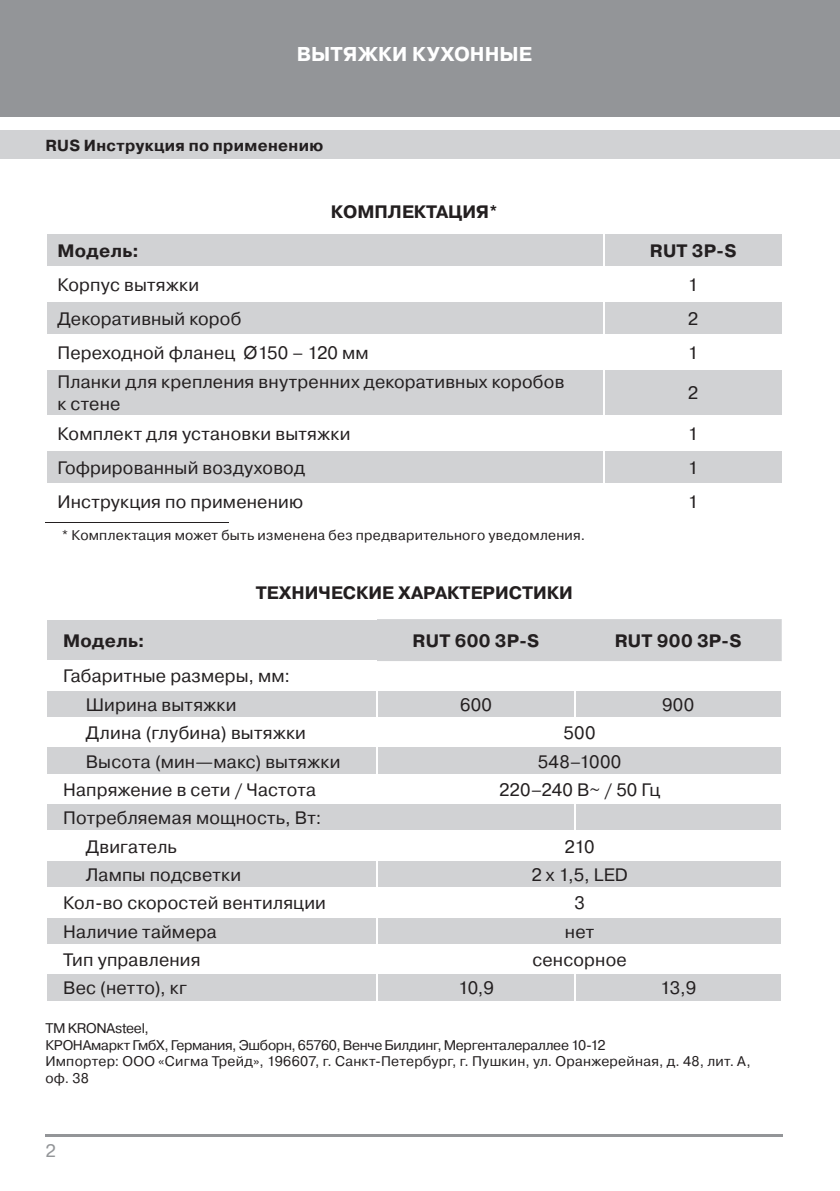
<style>
.page{position:relative;width:840px;height:1191px;background:#fff}
.page>*{position:absolute;margin:0;border:0;box-sizing:border-box;transform-origin:0 0}
.t1{font:700 20px "Pragmatica C";letter-spacing:.005em;color:#fff}
.t2{font:18px/28.4px "Pragmatica C";letter-spacing:.01em;color:#231f20}
.t3{font:700 18px "Pragmatica C";color:#231f20}
.t4{font:18px "Pragmatica C";color:#939598}
.t5{font:700 16px "Pragmatica C";letter-spacing:.02em;color:#231f20}
.t6{font:14px/16.8px "Pragmatica C";letter-spacing:-.01em;color:#231f20}
.t7{font:14px "Pragmatica C";letter-spacing:.015em;color:#231f20}
.s1{font-family:"Arial"}
</style>
<div class="page">
<div style="left:0;top:0;width:839px;height:116px;background:#939598"></div>
<div style="left:0;top:130px;width:839px;height:29px;background:#d1d2d4"></div>
<hr style="left:45px;top:1134px;width:737px;height:2px;background:#939598">
<svg style="left:47px;top:234px;width:734px;height:249px;fill:#d1d2d4"></svg>
<hr style="left:602px;top:233px;width:2px;height:33px;background:#fff">
<hr style="left:45px;top:266px;width:558px;height:1px;background:#fff">
<hr style="left:603px;top:266px;width:180px;height:1px;background:#fff">
<hr style="left:602px;top:267px;width:2px;height:33px;background:#fff">
<hr style="left:45px;top:300px;width:558px;height:1px;background:#fff">
<hr style="left:603px;top:300px;width:180px;height:1px;background:#fff">
<hr style="left:602px;top:301px;width:2px;height:33px;background:#fff">
<hr style="left:45px;top:334px;width:558px;height:1px;background:#fff">
<hr style="left:603px;top:334px;width:180px;height:1px;background:#fff">
<hr style="left:602px;top:335px;width:2px;height:33px;background:#fff">
<hr style="left:45px;top:368px;width:558px;height:1px;background:#fff">
<hr style="left:603px;top:368px;width:180px;height:1px;background:#fff">
<hr style="left:602px;top:369px;width:2px;height:46px;background:#fff">
<hr style="left:602px;top:450px;width:2px;height:33px;background:#fff">
<hr style="left:45px;top:415px;width:558px;height:1px;background:#fff">
<hr style="left:603px;top:415px;width:180px;height:1px;background:#fff">
<hr style="left:602px;top:416px;width:2px;height:33px;background:#fff">
<hr style="left:45px;top:449px;width:558px;height:1px;background:#fff">
<hr style="left:603px;top:449px;width:180px;height:1px;background:#fff">
<svg style="left:47px;top:619px;width:734px;height:381px;fill:#d1d2d4"></svg>
<svg style="left:47px;top:661px;width:734px;height:84px"></svg>
<hr style="left:45px;top:618px;width:331px;height:2px;background:#fff">
<hr style="left:45px;top:660px;width:331px;height:2px;background:#fff">
<hr style="left:573px;top:662px;width:2px;height:27px;background:#fff">
<hr style="left:780px;top:662px;width:2px;height:27px;background:#fff">
<hr style="left:45px;top:689px;width:332px;height:1px;background:#fff">
<hr style="left:377px;top:689px;width:197px;height:1px;background:#fff">
<hr style="left:376px;top:690px;width:2px;height:27px;background:#fff">
<hr style="left:574px;top:689px;width:208px;height:1px;background:#fff">
<hr style="left:573px;top:690px;width:2px;height:27px;background:#fff">
<hr style="left:780px;top:690px;width:2px;height:27px;background:#fff">
<hr style="left:45px;top:717px;width:332px;height:1px;background:#fff">
<hr style="left:377px;top:717px;width:197px;height:1px;background:#fff">
<hr style="left:376px;top:718px;width:2px;height:27px;background:#fff">
<hr style="left:574px;top:717px;width:208px;height:1px;background:#fff">
<hr style="left:780px;top:718px;width:2px;height:27px;background:#fff">
<hr style="left:45px;top:745px;width:332px;height:2px;background:#fff">
<hr style="left:377px;top:745px;width:197px;height:2px;background:#fff">
<hr style="left:376px;top:747px;width:2px;height:27px;background:#fff">
<hr style="left:574px;top:745px;width:208px;height:2px;background:#fff">
<hr style="left:780px;top:747px;width:2px;height:27px;background:#fff">
<hr style="left:45px;top:774px;width:332px;height:1px;background:#fff">
<hr style="left:377px;top:774px;width:197px;height:1px;background:#fff">
<hr style="left:376px;top:775px;width:2px;height:27px;background:#fff">
<hr style="left:574px;top:774px;width:208px;height:1px;background:#fff">
<hr style="left:780px;top:775px;width:2px;height:27px;background:#fff">
<hr style="left:45px;top:802px;width:332px;height:2px;background:#fff">
<hr style="left:377px;top:802px;width:197px;height:2px;background:#fff">
<hr style="left:574px;top:802px;width:208px;height:2px;background:#fff">
<hr style="left:573px;top:804px;width:2px;height:26px;background:#fff">
<hr style="left:780px;top:804px;width:2px;height:26px;background:#fff">
<hr style="left:45px;top:830px;width:332px;height:2px;background:#fff">
<hr style="left:377px;top:830px;width:197px;height:2px;background:#fff">
<hr style="left:376px;top:832px;width:2px;height:27px;background:#fff">
<hr style="left:574px;top:830px;width:208px;height:2px;background:#fff">
<hr style="left:780px;top:832px;width:2px;height:27px;background:#fff">
<hr style="left:45px;top:859px;width:332px;height:1px;background:#fff">
<hr style="left:377px;top:859px;width:197px;height:1px;background:#fff">
<hr style="left:376px;top:860px;width:2px;height:27px;background:#fff">
<hr style="left:574px;top:859px;width:208px;height:1px;background:#fff">
<hr style="left:780px;top:860px;width:2px;height:27px;background:#fff">
<hr style="left:45px;top:887px;width:332px;height:2px;background:#fff">
<hr style="left:377px;top:887px;width:197px;height:2px;background:#fff">
<hr style="left:376px;top:889px;width:2px;height:26px;background:#fff">
<hr style="left:574px;top:887px;width:208px;height:2px;background:#fff">
<hr style="left:780px;top:889px;width:2px;height:26px;background:#fff">
<hr style="left:45px;top:915px;width:332px;height:2px;background:#fff">
<hr style="left:377px;top:915px;width:197px;height:2px;background:#fff">
<hr style="left:376px;top:917px;width:2px;height:27px;background:#fff">
<hr style="left:574px;top:915px;width:208px;height:2px;background:#fff">
<hr style="left:780px;top:917px;width:2px;height:27px;background:#fff">
<hr style="left:45px;top:944px;width:332px;height:1px;background:#fff">
<hr style="left:377px;top:944px;width:197px;height:1px;background:#fff">
<hr style="left:376px;top:945px;width:2px;height:27px;background:#fff">
<hr style="left:574px;top:944px;width:208px;height:1px;background:#fff">
<hr style="left:780px;top:945px;width:2px;height:27px;background:#fff">
<hr style="left:45px;top:972px;width:332px;height:2px;background:#fff">
<hr style="left:377px;top:972px;width:197px;height:2px;background:#fff">
<hr style="left:376px;top:974px;width:2px;height:26px;background:#fff">
<hr style="left:574px;top:972px;width:208px;height:2px;background:#fff">
<hr style="left:573px;top:974px;width:2px;height:26px;background:#fff">
<hr style="left:780px;top:974px;width:2px;height:26px;background:#fff">
<hr style="left:45px;top:522px;width:183px;height:1px;background:#231f20">
<p class="t1" style="left:296px;top:43px;width:237px">ВЫТЯЖКИ КУХОННЫЕ</p>
<p class="t5" style="left:45px;top:136px;width:279px">RUS Инструкция по применению</p>
<p class="t3" style="left:330px;top:202px;width:168px">КОМПЛЕКТАЦИЯ*</p>
<p class="t3" style="left:57px;top:240px;width:83px">Модель:</p>
<p class="t3" style="left:649px;top:240px;width:88px">RUT 3P-S</p>
<p class="t2" style="left:57px;top:270px;width:143px">Корпус вытяжки</p>
<p class="t2" style="left:687px;top:270px;width:12px">1</p>
<p class="t2" style="left:57px;top:304px;width:185px">Декоративный короб</p>
<p class="t2" style="left:687px;top:304px;width:12px">2</p>
<p class="t2" style="left:57px;top:338px;width:312px">Переходной фланец <span class="s1">Ø</span>150 – 120 мм</p>
<p class="t2" style="left:687px;top:338px;width:12px">1</p>
<p class="t2" style="left:57px;top:371px;width:508px;line-height:21.6px">Планки для крепления внутренних декоративных коробов к стене</p>
<p class="t2" style="left:687px;top:379px;width:12px">2</p>
<p class="t2" style="left:57px;top:419px;width:294px">Комплект для установки вытяжки</p>
<p class="t2" style="left:687px;top:419px;width:12px">1</p>
<p class="t2" style="left:57px;top:453px;width:249px">Гофрированный воздуховод</p>
<p class="t2" style="left:687px;top:453px;width:12px">1</p>
<p class="t2" style="left:57px;top:487px;width:247px">Инструкция по применению</p>
<p class="t2" style="left:687px;top:487px;width:12px">1</p>
<p class="t7" style="left:62px;top:527px;width:524px">* Комплектация может быть изменена без предварительного уведомления.</p>
<p class="t3" style="left:255px;top:583px;width:318px">ТЕХНИЧЕСКИЕ ХАРАКТЕРИСТИКИ</p>
<p class="t3" style="left:63px;top:631px;width:83px">Модель:</p>
<p class="t3" style="left:412px;top:631px;width:128px">RUT 600 3P-S</p>
<p class="t3" style="left:614px;top:631px;width:128px">RUT 900 3P-S</p>
<p class="t2" style="left:86px;top:662px;width:205px;text-indent:-23px">Габаритные размеры, мм:<br>Ширина вытяжки</p>
<p class="t2" style="left:460px;top:690px;width:33px">600</p>
<p class="t2" style="left:661px;top:690px;width:34px">900</p>
<p class="t2" style="left:86px;top:719px;width:221px">Длина (глубина) вытяжки</p>
<p class="t2" style="left:563px;top:719px;width:33px">500</p>
<p class="t2" style="left:86px;top:747px;width:256px">Высота (мин—макс) вытяжки</p>
<p class="t2" style="left:537px;top:747px;width:85px">548–1000</p>
<p class="t2" style="left:63px;top:775px;width:254px">Напряжение в сети / Частота</p>
<p class="t2" style="left:498px;top:775px;width:162px">220–240 В~ / 50 Гц</p>
<p class="t2" style="left:86px;top:804px;width:237px;text-indent:-23px">Потребляемая мощность, Вт:<br>Двигатель</p>
<p class="t2" style="left:564px;top:832px;width:32px">210</p>
<p class="t2" style="left:86px;top:860px;width:157px">Лампы подсветки</p>
<p class="t2" style="left:531px;top:860px;width:98px">2 х 1,5, LED</p>
<p class="t2" style="left:63px;top:889px;width:264px">Кол-во скоростей вентиляции</p>
<p class="t2" style="left:574px;top:889px;width:12px">3</p>
<p class="t2" style="left:63px;top:917px;width:155px">Наличие таймера</p>
<p class="t2" style="left:564px;top:917px;width:31px">нет</p>
<p class="t2" style="left:63px;top:945px;width:139px">Тип управления</p>
<p class="t2" style="left:532px;top:945px;width:96px">сенсорное</p>
<p class="t2" style="left:63px;top:974px;width:125px">Вес (нетто), кг</p>
<p class="t2" style="left:458px;top:974px;width:37px">10,9</p>
<p class="t2" style="left:660px;top:974px;width:37px">13,9</p>
<p class="t6" style="left:45px;top:1019px;width:706px">ТМ KRONAsteel,<br>КРОНАмаркт ГмбХ, Германия, Эшборн, 65760, Венче Билдинг, Мергенталераллее 10-12<br>Импортер: ООО «Сигма Трейд», 196607, г. Санкт-Петербург, г. Пушкин, ул. Оранжерейная, д. 48, лит. А, оф. 38</p>
<p class="t4" style="left:45px;top:1140px;width:12px">2</p>
</div>
